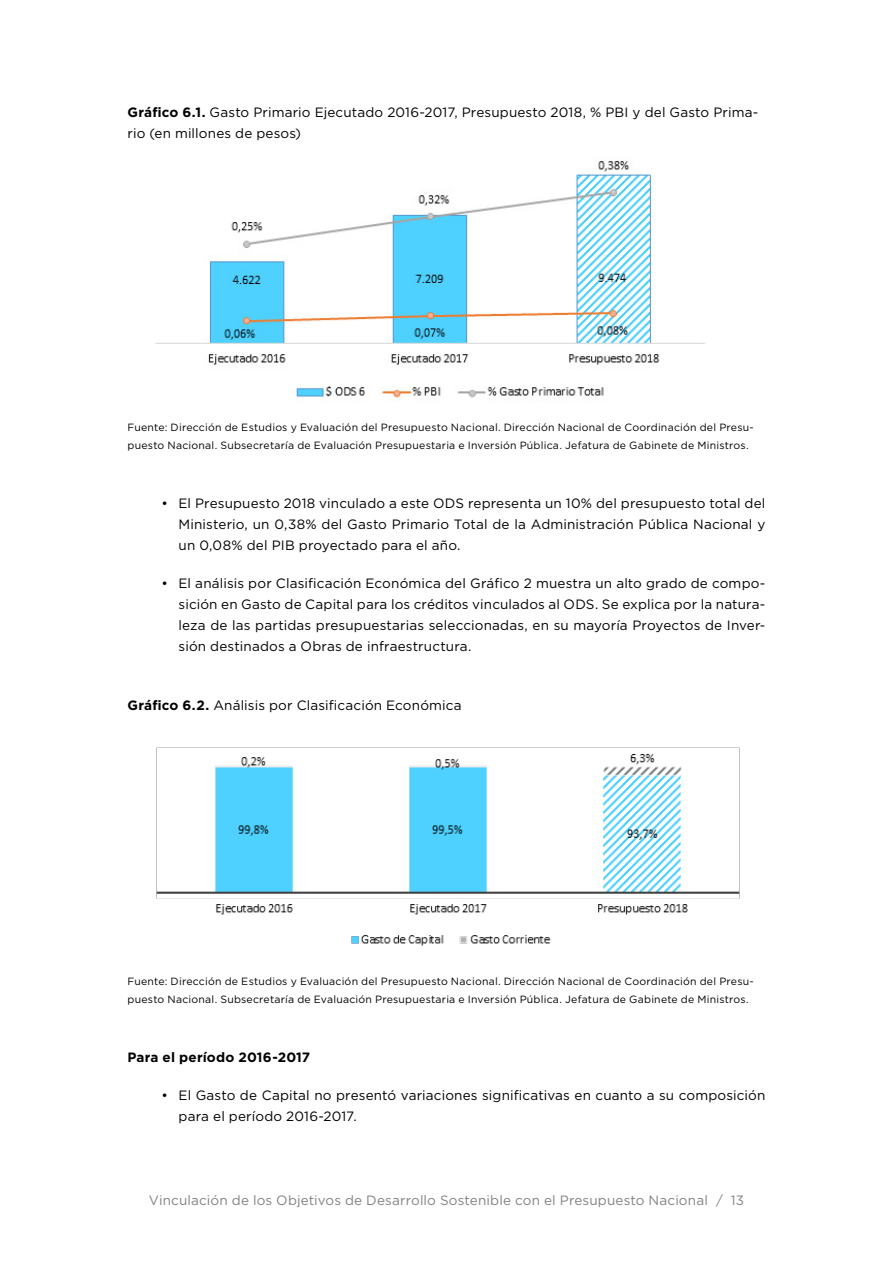
<style>
.page{position:relative;width:893px;height:1263px;background:#fff}
.page>*{position:absolute;margin:0;border:0;box-sizing:border-box;transform-origin:0 0}
.t1{font:13.5px/21px "Gotham";letter-spacing:.01em;color:#000}
.t2{font:13.5px "Gotham";letter-spacing:.01em;color:#808285}
.t3{font:700 13.5px "Gotham";letter-spacing:.005em;color:#000}
.t4{font:10.5px/18px "Gotham";letter-spacing:.02em;color:#000}
.s1{font-weight:700}
</style>
<div class="page">
<img style="left:155px;top:161px;width:551px;height:239px">
<img style="left:156px;top:747px;width:584px;height:199px">
<p class="t1" style="left:128px;top:102px;width:632px"><span class="s1">Gráfico 6.1.</span> Gasto Primario Ejecutado 2016-2017, Presupuesto 2018, % PBI y del Gasto Prima&shy;rio (en millones de pesos)</p>
<p class="t4" style="left:128px;top:418px;width:628px">Fuente: Dirección de Estudios y Evaluación del Presupuesto Nacional. Dirección Nacional de Coordinación del Presu&shy;puesto Nacional. Subsecretaría de Evaluación Presupuestaria e Inversión Pública. Jefatura de Gabinete de Ministros.</p>
<p class="t1" style="left:179px;top:493px;width:588px;text-align:justify;text-indent:-17px">• El Presupuesto 2018 vinculado a este ODS representa un 10% del presupuesto total del Ministerio, un 0,38% del Gasto Primario Total de la Administración Pública Nacional y un 0,08% del PIB proyectado para el año.</p>
<p class="t1" style="left:179px;top:573px;width:588px;text-align:justify;text-indent:-17px">• El análisis por Clasificación Económica del Gráfico 2 muestra un alto grado de compo&shy;sición en Gasto de Capital para los créditos vinculados al ODS. Se explica por la natura&shy;leza de las partidas presupuestarias seleccionadas, en su mayoría Proyectos de Inver&shy;sión destinados a Obras de infraestructura.</p>
<p class="t1" style="left:128px;top:695px;width:336px"><span class="s1">Gráfico 6.2.</span> Análisis por Clasificación Económica</p>
<p class="t4" style="left:128px;top:972px;width:628px">Fuente: Dirección de Estudios y Evaluación del Presupuesto Nacional. Dirección Nacional de Coordinación del Presu&shy;puesto Nacional. Subsecretaría de Evaluación Presupuestaria e Inversión Pública. Jefatura de Gabinete de Ministros.</p>
<p class="t3" style="left:128px;top:1048px;width:184px">Para el período 2016-2017</p>
<p class="t1" style="left:179px;top:1085px;width:588px;text-indent:-17px">• El Gasto de Capital no presentó variaciones significativas en cuanto a su composición para el período 2016-2017.</p>
<p class="t2" style="left:149px;top:1191px;width:597px">Vinculación de los Objetivos de Desarrollo Sostenible con el Presupuesto Nacional / 13</p>
</div>
